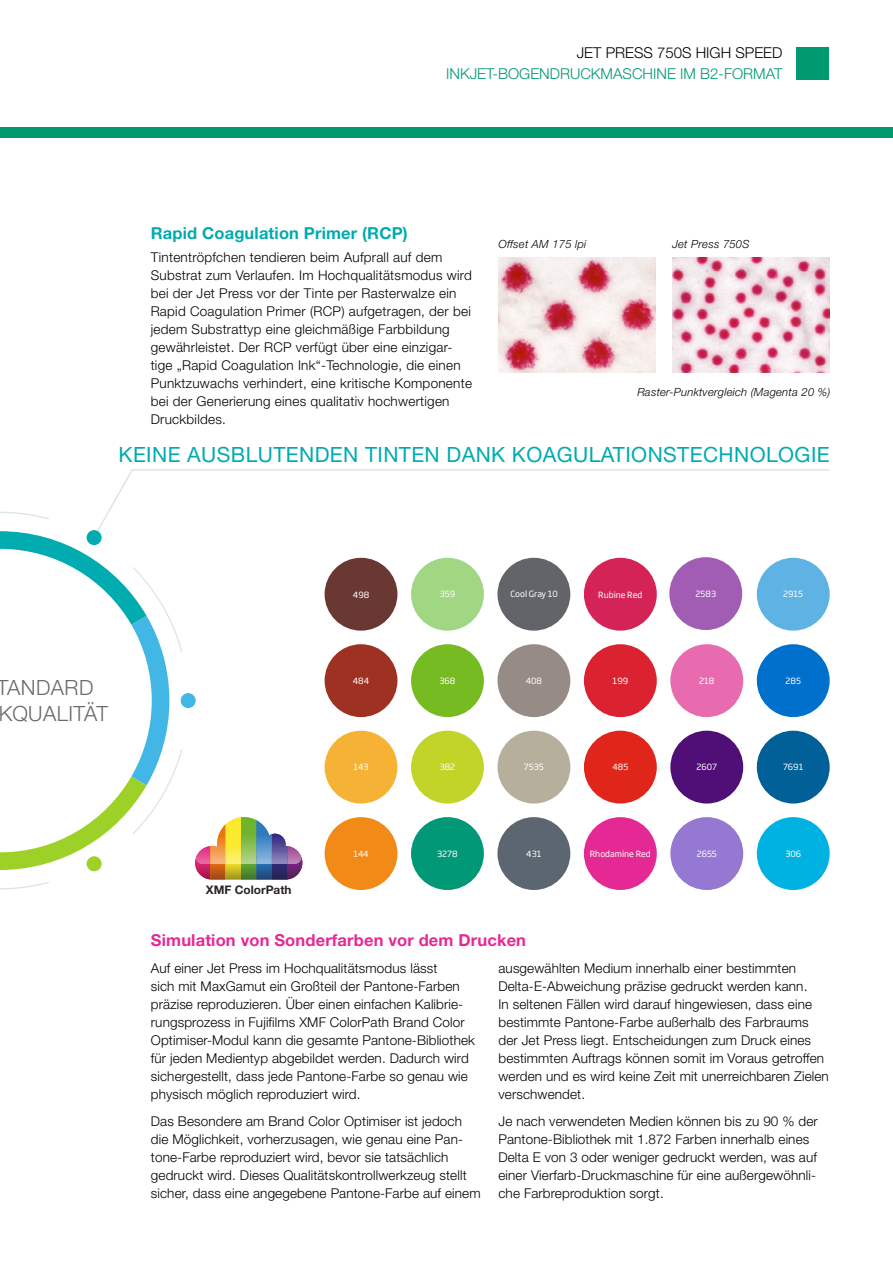
<style>
.page{position:relative;width:893px;height:1263px;background:#fff}
.page>*{position:absolute;margin:0;border:0;box-sizing:border-box;transform-origin:0 0}
.Label{font:21px "Helvetica Neue LT Pro";letter-spacing:.02em;color:#00abaf}
.t1{font:300 21px/26.4px "Helvetica Neue LT Pro";letter-spacing:.02em;color:#6a6a6d}
.Page_-_body_text{font:700 16.5px "Helvetica Neue LT Pro";letter-spacing:.01em;color:#e52994}
.Page_-_para_heading{font:700 16.5px "Helvetica Neue LT Pro";letter-spacing:.01em;color:#00abaf}
.t2{font:300 15px "Helvetica Neue LT Pro";color:#00986e}
.t3{font:300 15px "Helvetica Neue LT Pro";color:#000}
.Page_-_body_text-2{font:300 13.5px/18px "Helvetica Neue LT Pro";letter-spacing:.01em;color:#000}
.t4{font:700 11.85px "Helvetica Neue";color:#2a2423}
.Page_-_captions{font:italic 300 11.25px "Helvetica Neue LT Pro";letter-spacing:.02em;color:#000}
.t5{font:8.4px "Soho Gothic Pro";color:#fff}
</style>
<div class="page">
<div style="left:0;top:128px;width:893px;height:10px;background:#00986e"></div>
<div style="left:796px;top:47px;width:33px;height:33px;background:#00986e"></div>
<svg style="left:120px;top:469px;width:710px;height:21px"></svg>
<img style="left:498px;top:258px;width:157px;height:114px">
<img style="left:672px;top:258px;width:158px;height:114px">
<svg style="left:0;top:490px;width:210px;height:400px"></svg>
<div style="left:87px;top:530px;width:15px;height:15px;background:#00acaf;border-radius:50%"></div>
<div style="left:181px;top:693px;width:15px;height:15px;background:#42b7e5;border-radius:50%"></div>
<div style="left:87px;top:856px;width:15px;height:15px;background:#9dd127;border-radius:50%"></div>
<div style="left:325px;top:558px;width:72px;height:73px;background:#693833;border-radius:50%"></div>
<div style="left:325px;top:644px;width:72px;height:73px;background:#9e3122;border-radius:50%"></div>
<div style="left:325px;top:731px;width:72px;height:72px;background:#f5b235;border-radius:50%"></div>
<div style="left:325px;top:817px;width:72px;height:73px;background:#f18a17;border-radius:50%"></div>
<div style="left:411px;top:558px;width:73px;height:73px;background:#a1d683;border-radius:50%"></div>
<div style="left:411px;top:644px;width:73px;height:73px;background:#76bb22;border-radius:50%"></div>
<div style="left:411px;top:731px;width:73px;height:72px;background:#c2d428;border-radius:50%"></div>
<div style="left:411px;top:817px;width:73px;height:73px;background:#009877;border-radius:50%"></div>
<div style="left:497px;top:558px;width:73px;height:73px;background:#636469;border-radius:50%"></div>
<div style="left:497px;top:644px;width:73px;height:73px;background:#978b86;border-radius:50%"></div>
<div style="left:497px;top:731px;width:73px;height:72px;background:#b6af9b;border-radius:50%"></div>
<div style="left:497px;top:817px;width:73px;height:73px;background:#5b6670;border-radius:50%"></div>
<div style="left:670px;top:731px;width:73px;height:72px;background:#500f76;border-radius:50%"></div>
<div style="left:757px;top:558px;width:73px;height:73px;background:#5eb3e4;border-radius:50%"></div>
<div style="left:757px;top:644px;width:73px;height:73px;background:#0070cd;border-radius:50%"></div>
<div style="left:757px;top:731px;width:73px;height:72px;background:#006097;border-radius:50%"></div>
<div style="left:757px;top:817px;width:73px;height:73px;background:#00b2e2;border-radius:50%"></div>
<div style="left:584px;top:558px;width:73px;height:73px;background:#d42357;border-radius:50%"></div>
<div style="left:670px;top:644px;width:73px;height:73px;background:#e96baf;border-radius:50%"></div>
<div style="left:584px;top:817px;width:73px;height:73px;background:#e52994;border-radius:50%"></div>
<div style="left:669px;top:557px;width:73px;height:73px;background:#a15db4;border-radius:50%"></div>
<div style="left:584px;top:731px;width:73px;height:72px;background:#e0251b;border-radius:50%"></div>
<div style="left:584px;top:644px;width:73px;height:73px;background:#da2231;border-radius:50%"></div>
<div style="left:670px;top:817px;width:73px;height:73px;background:#9478d2;border-radius:50%"></div>
<svg style="left:195px;top:817px;width:107px;height:62px"></svg>
<p class="t3" style="left:577px;top:44px;width:207px">JET PRESS 750S HIGH SPEED</p>
<p class="t2" style="left:446px;top:65px;width:338px">INKJET-BOGENDRUCKMASCHINE IM B2-FORMAT</p>
<p class="Page_-_para_heading" style="left:151px;top:223px;width:259px">Rapid Coagulation Primer (RCP)</p>
<p class="Page_-_body_text-2" style="left:151px;top:247px;width:323px">Tintentröpfchen tendieren beim Aufprall auf dem Substrat zum Verlaufen. Im Hochqualitätsmodus wird bei der Jet Press vor der Tinte per Rasterwalze ein Rapid Coagulation Primer (RCP) aufgetragen, der bei jedem Substrattyp eine gleichmäßige Farbbildung gewährleistet. Der RCP verfügt über eine einzigar&shy;tige „Rapid Coagulation Ink“-Technologie, die einen Punktzuwachs verhindert, eine kritische Komponente bei der Generierung eines qualitativ hochwertigen Druckbildes.</p>
<p class="Page_-_captions" style="left:498px;top:237px;width:89px">Offset AM 175 lpi</p>
<p class="Page_-_captions" style="left:672px;top:237px;width:79px">Jet Press 750S</p>
<p class="Page_-_captions" style="left:637px;top:385px;width:194px">Raster-Punktvergleich (Magenta 20 %)</p>
<p class="Label" style="left:119px;top:441px;width:712px">KEINE AUSBLUTENDEN TINTEN DANK KOAGULATIONSTECHNOLOGIE</p>
<h1 class="t1" style="left:-3px;top:674px;width:113px">TANDARD<br>KQUALITÄT</h1>
<p class="t5" style="left:353px;top:588px;width:18px">498</p>
<p class="t5" style="left:511px;top:587px;width:49px">Cool Gray 10</p>
<p class="t5" style="left:440px;top:587px;width:17px">359</p>
<p class="t5" style="left:598px;top:588px;width:46px">Rubine Red</p>
<p class="t5" style="left:695px;top:587px;width:22px">2583</p>
<p class="t5" style="left:783px;top:587px;width:22px">2915</p>
<p class="t5" style="left:353px;top:674px;width:18px">484</p>
<p class="t5" style="left:439px;top:674px;width:17px">368</p>
<p class="t5" style="left:526px;top:674px;width:18px">408</p>
<p class="t5" style="left:613px;top:674px;width:17px">199</p>
<p class="t5" style="left:699px;top:674px;width:17px">218</p>
<p class="t5" style="left:785px;top:674px;width:17px">285</p>
<p class="t5" style="left:354px;top:761px;width:16px">143</p>
<p class="t5" style="left:440px;top:761px;width:17px">382</p>
<p class="t5" style="left:524px;top:761px;width:21px">7535</p>
<p class="t5" style="left:612px;top:761px;width:18px">485</p>
<p class="t5" style="left:696px;top:761px;width:22px">2607</p>
<p class="t5" style="left:783px;top:761px;width:22px">7691</p>
<p class="t5" style="left:353px;top:847px;width:17px">144</p>
<p class="t5" style="left:437px;top:847px;width:22px">3278</p>
<p class="t5" style="left:526px;top:847px;width:17px">431</p>
<p class="t5" style="left:590px;top:847px;width:62px">Rhodamine Red</p>
<p class="t5" style="left:697px;top:847px;width:22px">2655</p>
<p class="t5" style="left:785px;top:847px;width:17px">306</p>
<p class="t4" style="left:206px;top:882px;width:87px">XMF ColorPath</p>
<p class="Page_-_body_text" style="left:151px;top:929px;width:377px">Simulation von Sonderfarben vor dem Drucken</p>
<p class="Page_-_body_text-2" style="left:151px;top:959px;width:326px">Auf einer Jet Press im Hochqualitätsmodus lässt<br>sich mit MaxGamut ein Großteil der Pantone-Farben präzise reproduzieren. Über einen einfachen Kalibrie&shy;rungsprozess in Fujifilms XMF ColorPath Brand Color Optimiser-Modul kann die gesamte Pantone-Bibliothek für jeden Medientyp abgebildet werden. Dadurch wird sichergestellt, dass jede Pantone-Farbe so genau wie physisch möglich reproduziert wird.</p>
<p class="Page_-_body_text-2" style="left:151px;top:1112px;width:331px">Das Besondere am Brand Color Optimiser ist jedoch die Möglichkeit, vorherzusagen, wie genau eine Pan&shy;tone-Farbe reproduziert wird, bevor sie tatsächlich gedruckt wird. Dieses Qualitätskontrollwerkzeug stellt sicher, dass eine angegebene Pantone-Farbe auf einem</p>
<p class="Page_-_body_text-2" style="left:498px;top:959px;width:332px">ausgewählten Medium innerhalb einer bestimmten Delta-E-Abweichung präzise gedruckt werden kann.<br>In seltenen Fällen wird darauf hingewiesen, dass eine bestimmte Pantone-Farbe außerhalb des Farbraums der Jet Press liegt. Entscheidungen zum Druck eines bestimmten Auftrags können somit im Voraus getroffen werden und es wird keine Zeit mit unerreichbaren Zielen verschwendet.</p>
<p class="Page_-_body_text-2" style="left:498px;top:1112px;width:321px">Je nach verwendeten Medien können bis zu 90 % der Pantone-Bibliothek mit 1.872 Farben innerhalb eines Delta E von 3 oder weniger gedruckt werden, was auf einer Vierfarb-Druckmaschine für eine außergewöhnli&shy;che Farbreproduktion sorgt.</p>
</div>
